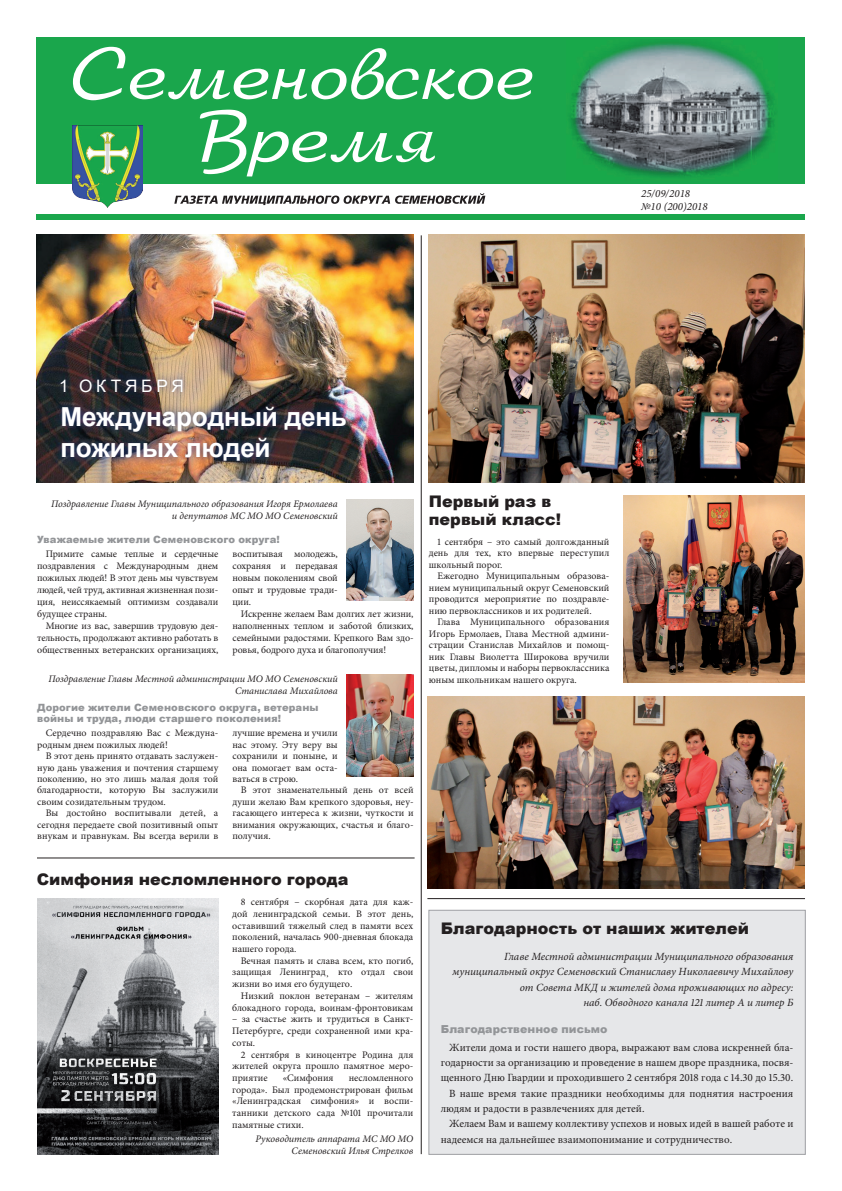
<style>
.page{position:relative;width:842px;height:1191px;background:#fff}
.page>*{position:absolute;margin:0;border:0;box-sizing:border-box;transform-origin:0 0}
.t1{font:700 26.2px/31.6px "Arial";letter-spacing:-.01em;color:#fff}
.t2{font:17.2px "Arial";letter-spacing:.225em;color:#fff}
.t3{font:900 16px/17.5px "Arial";color:#231f20}
.t4{font:11px "Minion Pro";color:#231f20}
.t5{font:italic 11px/15.3px "Minion Pro";color:#231f20}
.t6{font:900 11px "Arial";letter-spacing:.005em;color:#939598}
.t7{font:10px/11.4px "Minion Pro";color:#231f20;text-align:justify}
.t8{font:italic 10px/11.4px "Minion Pro";color:#231f20;text-align:right}
.t9{font:900 10px/11.4px "Arial";letter-spacing:.01em;color:#939598}
</style>
<div class="page">
<div style="left:37px;top:37px;width:768px;height:146px;background:#1aa64c"></div>
<div style="left:37px;top:214px;width:768px;height:6px;background:#1aa64c"></div>
<svg style="left:174px;top:193px;width:311px;height:12px"></svg>
<svg style="left:73px;top:47px;width:459px;height:53px"></svg>
<svg style="left:200px;top:110px;width:235px;height:66px"></svg>
<img style="left:570px;top:41px;width:204px;height:136px">
<img style="left:73px;top:126px;width:69px;height:82px">
<hr style="left:421px;top:235px;width:1px;height:919px;background:#231f20">
<img style="left:346px;top:675px;width:67px;height:101px">
<img style="left:346px;top:500px;width:67px;height:100px">
<img style="left:37px;top:234px;width:377px;height:248px">
<div style="left:429px;top:910px;width:376px;height:244px;background:#e6e7e9"></div>
<div style="left:428px;top:909px;width:378px;height:245px;border:1px solid #a0a1a5"></div>
<img style="left:428px;top:234px;width:377px;height:248px">
<img style="left:428px;top:697px;width:377px;height:191px">
<img style="left:623px;top:495px;width:182px;height:188px">
<hr style="left:37px;top:857px;width:378px;height:1px;background:#231f20">
<hr style="left:427px;top:898px;width:378px;height:1px;background:#231f20">
<div style="left:53px;top:371px;width:301px;height:98px;background:#253f8e;opacity:.75"></div>
<img style="left:37px;top:898px;width:181px;height:256px">
<p class="t5" style="left:641px;top:187px;width:68px;line-height:13.2px">25/09/2018 №10 (200)2018</p>
<h2 class="t2" style="left:60px;top:374px;width:125px">1 ОКТЯБРЯ</h2>
<h1 class="t1" style="left:60px;top:401px;width:288px">Международный день пожилых людей</h1>
<p class="t8" style="left:51px;top:498px;width:288px;line-height:12px">Поздравление Главы Муниципального образования Игоря Ермолаева и депутатов МС МО МО Семеновский</p>
<p class="t9" style="left:37px;top:533px;width:244px">Уважаемые жители Семеновского округа!</p>
<p class="t7" style="left:37px;top:548px;width:183px;line-height:12px;text-indent:8px">Примите самые теплые и сердечные поздравления с Международным днем пожилых людей! В этот день мы чувствуем людей, чей труд, активная жизненная пози&shy;ция, неиссякаемый оптимизм создавали будущее страны.</p>
<p class="t7" style="left:37px;top:620px;width:183px;line-height:12px;text-indent:8px">Многие из вас, завершив трудовую дея&shy;тельность, продолжают активно работать в общественных ветеранских организациях,</p>
<p class="t7" style="left:232px;top:548px;width:107px;line-height:12px">воспитывая молодежь, сохраняя и передавая новым поколениям свой опыт и трудовые тради&shy;ции.</p>
<p class="t7" style="left:232px;top:608px;width:183px;line-height:12px;text-indent:8px">Искренне желаем Вам долгих лет жизни, наполненных теплом и заботой близких, семейными радостями. Крепкого Вам здо&shy;ровья, бодрого духа и благополучия!</p>
<p class="t8" style="left:48px;top:673px;width:291px">Поздравление Главы Местной администрации МО МО Семеновский<br>Станислава Михайлова</p>
<p class="t9" style="left:37px;top:701px;width:283px">Дорогие жители Семеновского округа, ветераны войны и труда, люди старшего поколения!</p>
<p class="t7" style="left:37px;top:727px;width:183px;text-indent:8px">Сердечно поздравляю Вас с Междуна&shy;родным днем пожилых людей!</p>
<p class="t7" style="left:37px;top:750px;width:183px;text-indent:8px">В этот день принято отдавать заслужен&shy;ную дань уважения и почтения старшему поколению, но это лишь малая доля той благодарности, которую Вы заслужили своим созидательным трудом.</p>
<p class="t7" style="left:37px;top:807px;width:183px;text-indent:8px">Вы достойно воспитывали детей, а сегодня передаете свой позитивный опыт внукам и правнукам. Вы всегда верили в</p>
<p class="t7" style="left:232px;top:727px;width:107px">лучшие времена и учили нас этому. Эту веру вы сохранили и поныне, и она помогает вам оста&shy;ваться в строю.</p>
<p class="t7" style="left:232px;top:784px;width:183px;text-indent:9px">В этот знаменательный день от всей души желаю Вам крепкого здоровья, неу&shy;гасающего интереса к жизни, чуткости и внимания окружающих, счастья и благо&shy;получия.</p>
<h3 class="t3" style="left:37px;top:870px;width:313px">Симфония несломленного города</h3>
<p class="t7" style="left:232px;top:896px;width:183px;line-height:11.7px;text-indent:8px">8 сентября – скорбная дата для каж&shy;дой ленинградской семьи. В этот день, оставивший тяжелый след в памяти всех поколений, началась 900-дневная блокада нашего города.</p>
<p class="t7" style="left:232px;top:954px;width:183px;line-height:11.7px;text-indent:8px">Вечная память и слава всем, кто погиб, защищая Ленинград¸ кто отдал свои жизни во имя его будущего.</p>
<p class="t7" style="left:232px;top:990px;width:183px;line-height:11.7px;text-align:right">Низкий поклон ветеранам – жителям блокадного города, воинам-фронтовикам</p>
<p class="t7" style="left:232px;top:1013px;width:183px;line-height:11.7px">– за счастье жить и трудиться в Санкт-Петербурге, среди сохраненной ими кра&shy;соты.</p>
<p class="t7" style="left:232px;top:1048px;width:183px;line-height:11.7px;text-indent:8px">2 сентября в киноцентре Родина для жителей округа прошло памятное меро&shy;приятие</p>
<p class="t7" style="left:283px;top:1072px;width:52px">«Симфония</p>
<p class="t7" style="left:232px;top:1072px;width:183px;line-height:11.7px;text-indent:117px">несломленного города». Был продемонстрирован фильм «Ленинградская симфония» и воспи&shy;танники детского сада №101 прочитали памятные стихи.</p>
<p class="t8" style="left:256px;top:1133px;width:159px;line-height:11.7px">Руководитель аппарата МС МО МО<br>Семеновский Илья Стрелков</p>
<h3 class="t3" style="left:429px;top:492px;width:134px">Первый раз в первый класс!</h3>
<p class="t7" style="left:429px;top:536px;width:182px;text-indent:8px">1 сентября – это самый долгожданный день для тех, кто впервые переступил школьный порог.</p>
<p class="t7" style="left:429px;top:570px;width:182px;text-indent:8px">Ежегодно Муниципальным образова&shy;нием муниципальный округ Семеновский проводится мероприятие по поздравле&shy;нию первоклассников и их родителей.</p>
<p class="t7" style="left:429px;top:616px;width:182px;text-indent:8px">Глава Муниципального образования Игорь Ермолаев, Глава Местной админи&shy;страции Станислав Михайлов и помощ&shy;ник Главы Виолетта Широкова вручили цветы, дипломы и наборы первоклассника юным школьникам нашего округа.</p>
<h3 class="t3" style="left:441px;top:918px;width:310px">Благодарность от наших жителей</h3>
<p class="t5" style="left:453px;top:949px;width:342px;text-align:right">Главе Местной администрации Муниципального образования муниципальный округ Семеновский Станиславу Николаевичу Михайлову от Совета МКД и жителей дома проживающих по адресу:<br>наб. Обводного канала 121 литер А и литер Б</p>
<p class="t6" style="left:441px;top:1020px;width:168px">Благодарственное письмо</p>
<p class="t4" style="left:449px;top:1040px;width:346px">Жители дома и гости нашего двора, выражают вам слова искренней бла-</p>
<p class="t4" style="left:441px;top:1055px;width:354px">годарности за организацию и проведение в нашем дворе праздника, посвя-</p>
<p class="t4" style="left:441px;top:1070px;width:354px">щенного Дню Гвардии и проходившего 2 сентября 2018 года с 14.30 до 15.30.</p>
<p class="t4" style="left:449px;top:1085px;width:346px">В наше время такие праздники необходимы для поднятия настроения</p>
<p class="t4" style="left:441px;top:1101px;width:205px">людям и радости в развлечениях для детей.</p>
<p class="t4" style="left:449px;top:1116px;width:346px">Желаем Вам и вашему коллективу успехов и новых идей в вашей работе и</p>
<p class="t4" style="left:441px;top:1131px;width:293px">надеемся на дальнейшее взаимопонимание и сотрудничество.</p>
</div>
